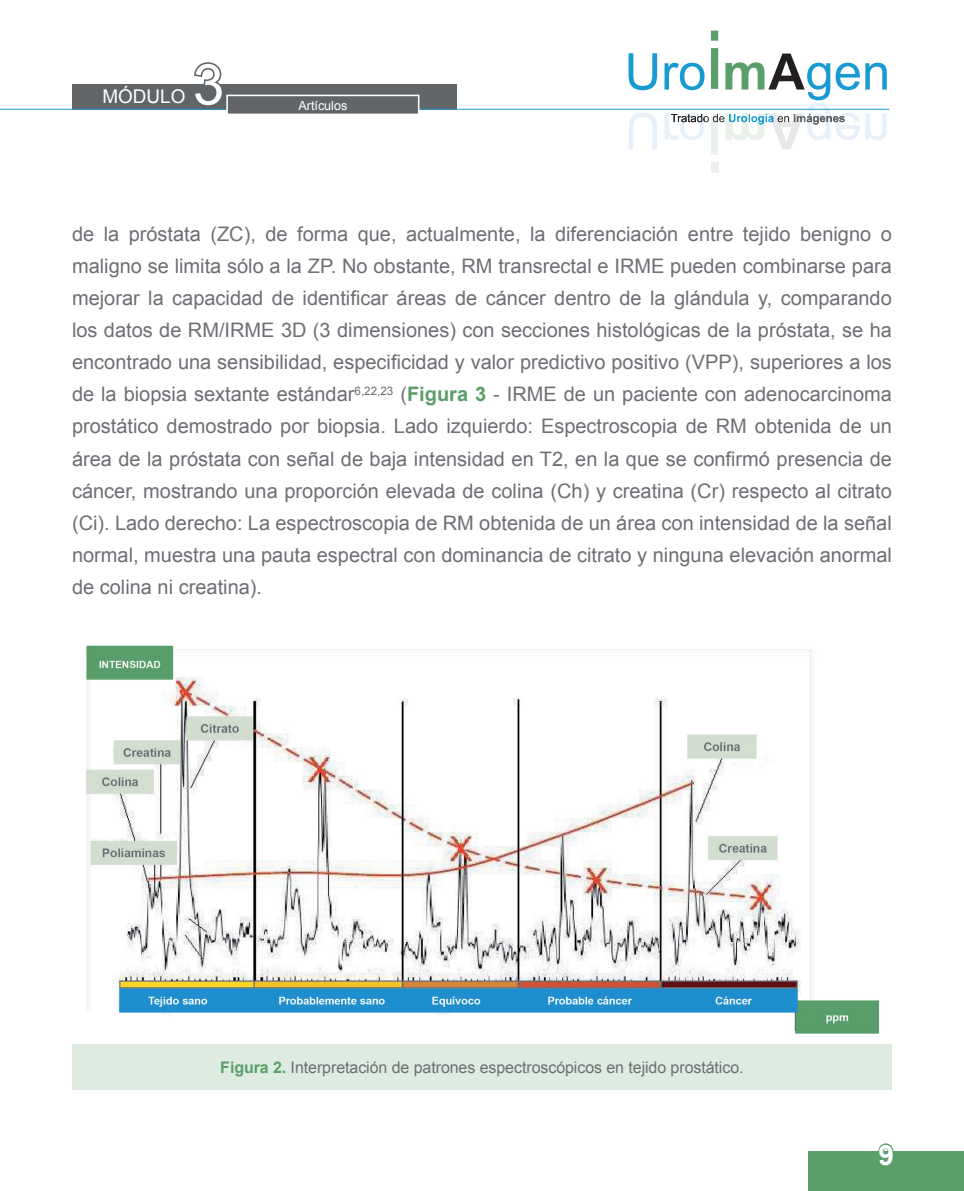
<style>
.page{position:relative;width:964px;height:1191px;background:#fff}
.page>*{position:absolute;margin:0;border:0;box-sizing:border-box;transform-origin:0 0}
.t1{font:56.6px "Arial";color:#fff}
.t2{font:700 28px "Arial";color:#fff}
.t3{font:20px/32px "Arial";color:#6c6f74;text-align:justify}
.t4{font:18.8px "Arial";color:#fff}
.t5{font:16px "Arial";letter-spacing:-.005em;color:#6c6f74}
.t6{font:12.6px "Arial";color:#fff}
.s1{font-weight:700;color:#5a9e69}
</style>
<div class="page">
<div style="left:72px;top:84px;width:384px;height:26px;background:#626568"></div>
<svg style="left:194px;top:62px;width:28px;height:22px"></svg>
<div style="left:711px;top:162px;width:7px;height:10px;background:#eaf1ea"></div>
<hr style="left:0;top:109px;width:889px;height:1px;background:#189bd2">
<div style="left:227px;top:95px;width:192px;height:19px;background:#626568"></div>
<div style="left:226px;top:95px;width:193px;height:20px;border:2px solid #fff"></div>
<div style="left:809px;top:1151px;width:155px;height:40px;background:#5a9e69"></div>
<svg style="left:878px;top:1143px;width:16px;height:8px"></svg>
<img style="left:85px;top:645px;width:794px;height:389px">
<div style="left:72px;top:1044px;width:820px;height:45px;background:#ddebe0"></div>
<svg style="left:628px;top:31px;width:259px;height:124px"></svg>
<p class="t4" style="left:102px;top:86px;width:84px">MÓDULO</p>
<h1 class="t1" style="left:193px;top:53px;width:33px">3</h1>
<p class="t6" style="left:298px;top:98px;width:51px">Artículos</p>
<p class="t3" style="left:72px;top:218px;width:821px">de la próstata (ZC), de forma que, actualmente, la diferenciación entre tejido benigno o maligno se limita sólo a la ZP. No obstante, RM transrectal e IRME pueden combinarse para mejorar la capacidad de identificar áreas de cáncer dentro de la glándula y, comparando los datos de RM/IRME 3D (3 dimensiones) con secciones histológicas de la próstata, se ha encontrado una sensibilidad, especificidad y valor predictivo positivo (VPP), superiores a los de la biopsia sextante estándar<sup>6,22,23</sup> (<span class="s1">Figura 3</span> - IRME de un paciente con adenocarcinoma prostático demostrado por biopsia. Lado izquierdo: Espectroscopia de RM obtenida de un área de la próstata con señal de baja intensidad en T2, en la que se confirmó presencia de cáncer, mostrando una proporción elevada de colina (Ch) y creatina (Cr) respecto al citrato (Ci). Lado derecho: La espectroscopia de RM obtenida de un área con intensidad de la señal normal, muestra una pauta espectral con dominancia de citrato y ninguna elevación anormal de colina ni creatina).</p>
<p class="t5" style="left:220px;top:1058px;width:525px"><span class="s1">Figura 2.</span> Interpretación de patrones espectroscópicos en tejido prostático.</p>
<h2 class="t2" style="left:878px;top:1139px;width:17px">9</h2>
</div>
